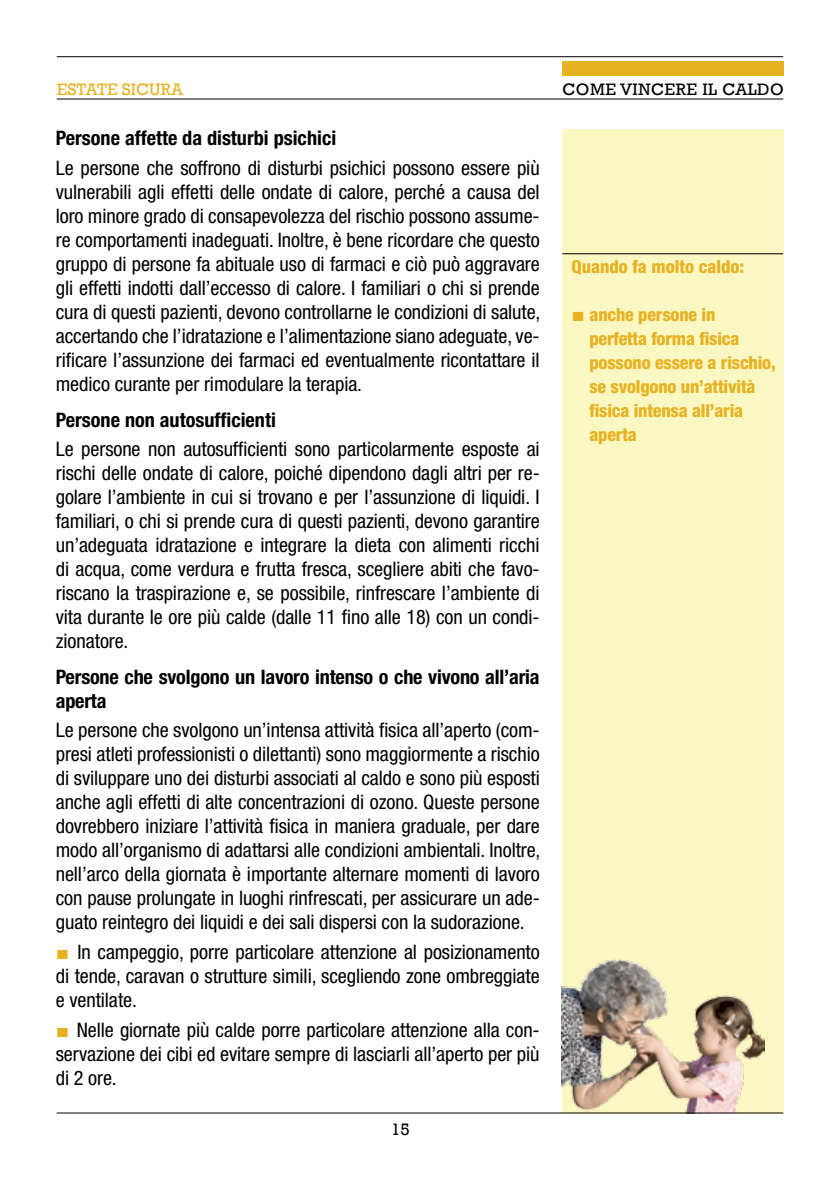
<style>
.page{position:relative;width:840px;height:1191px;background:#fff}
.page>*{position:absolute;margin:0;border:0;box-sizing:border-box;transform-origin:0 0}
.t1{font:condensed 20px/24px "Helvetica Neue";letter-spacing:-.005em;color:#000;text-align:justify}
.t2{font:700 condensed 20px/24px "Helvetica Neue";letter-spacing:-.01em;color:#000}
.t3{font:800 condensed 18px/24px "Helvetica Neue";letter-spacing:-.01em;color:#e7b222}
.t4{font:17px "Rockwell";letter-spacing:.03em;color:#000}
.t5{font:17px "Rockwell";color:#e7b222}
.s1{font-family:"Times New Roman";font-stretch:normal;color:#e7b222}
.s2{font-family:"Times New Roman";font-weight:400;font-stretch:normal;font-size:20px}
</style>
<div class="page">
<div style="left:561px;top:129px;width:221px;height:984px;background:#fbf7c2"></div>
<hr style="left:57px;top:56px;width:725px;height:1px;background:#000">
<hr style="left:57px;top:99px;width:725px;height:1px;background:#000">
<div style="left:561px;top:62px;width:221px;height:14px;background:#e7b222"></div>
<img style="left:561px;top:960px;width:202px;height:152px">
<hr style="left:57px;top:1112px;width:725px;height:1px;background:#000">
<hr style="left:562px;top:253px;width:220px;height:1px;background:#000">
<p class="t5" style="left:57px;top:79px;width:128px">ESTATE SICURA</p>
<p class="t4" style="left:562px;top:79px;width:223px">COME VINCERE IL CALDO</p>
<p class="t2" style="left:56px;top:126px;width:282px">Persone affette da disturbi psichici</p>
<p class="t1" style="left:56px;top:156px;width:486px">Le persone che soffrono di disturbi psichici possono essere più vulnerabili agli effetti delle ondate di calore, perché a causa del loro minore grado di consapevolezza del rischio possono assume&shy;re comportamenti inadeguati. Inoltre, è bene ricordare che questo gruppo di persone fa abituale uso di farmaci e ciò può aggravare gli effetti indotti dall’eccesso di calore. I familiari o chi si prende cura di questi pazienti, devono controllarne le condizioni di salute, accertando che l’idratazione e l’alimentazione siano adeguate, ve&shy;rificare l’assunzione dei farmaci ed eventualmente ricontattare il medico curante per rimodulare la terapia.</p>
<p class="t2" style="left:56px;top:407px;width:221px">Persone non autosufficienti</p>
<p class="t1" style="left:56px;top:437px;width:485px">Le persone non autosufficienti sono particolarmente esposte ai rischi delle ondate di calore, poiché dipendono dagli altri per re&shy;golare l’ambiente in cui si trovano e per l’assunzione di liquidi. I familiari, o chi si prende cura di questi pazienti, devono garantire un’adeguata idratazione e integrare la dieta con alimenti ricchi di acqua, come verdura e frutta fresca, scegliere abiti che favo&shy;riscano la traspirazione e, se possibile, rinfrescare l’ambiente di vita durante le ore più calde (dalle 11 fino alle 18) con un condi&shy;zionatore.</p>
<p class="t2" style="left:56px;top:664px;width:485px">Persone che svolgono un lavoro intenso o che vivono all’aria aperta</p>
<p class="t1" style="left:56px;top:718px;width:486px">Le persone che svolgono un’intensa attività fisica all’aperto (com&shy;presi atleti professionisti o dilettanti) sono maggiormente a rischio di sviluppare uno dei disturbi associati al caldo e sono più esposti anche agli effetti di alte concentrazioni di ozono. Queste persone dovrebbero iniziare l’attività fisica in maniera graduale, per dare modo all’organismo di adattarsi alle condizioni ambientali. Inoltre, nell’arco della giornata è importante alternare momenti di lavoro con pause prolungate in luoghi rinfrescati, per assicurare un ade&shy;guato reintegro dei liquidi e dei sali dispersi con la sudorazione.</p>
<p class="t1" style="left:56px;top:940px;width:485px"><span class="s1">■</span> In campeggio, porre particolare attenzione al posizionamento di tende, caravan o strutture simili, scegliendo zone ombreggiate e ventilate.</p>
<p class="t1" style="left:56px;top:1017px;width:485px"><span class="s1">■</span> Nelle giornate più calde porre particolare attenzione alla con&shy;servazione dei cibi ed evitare sempre di lasciarli all’aperto per più di 2 ore.</p>
<p class="t4" style="left:391px;top:1119px;width:20px">15</p>
<p class="t3" style="left:571px;top:254px;width:174px">Quando fa molto caldo:</p>
<p class="t3" style="left:589px;top:302px;width:188px;text-indent:-18px"><span class="s2">■</span> anche persone in perfetta forma fisica possono essere a rischio, se svolgono un’attività fisica intensa all’aria aperta</p>
</div>
